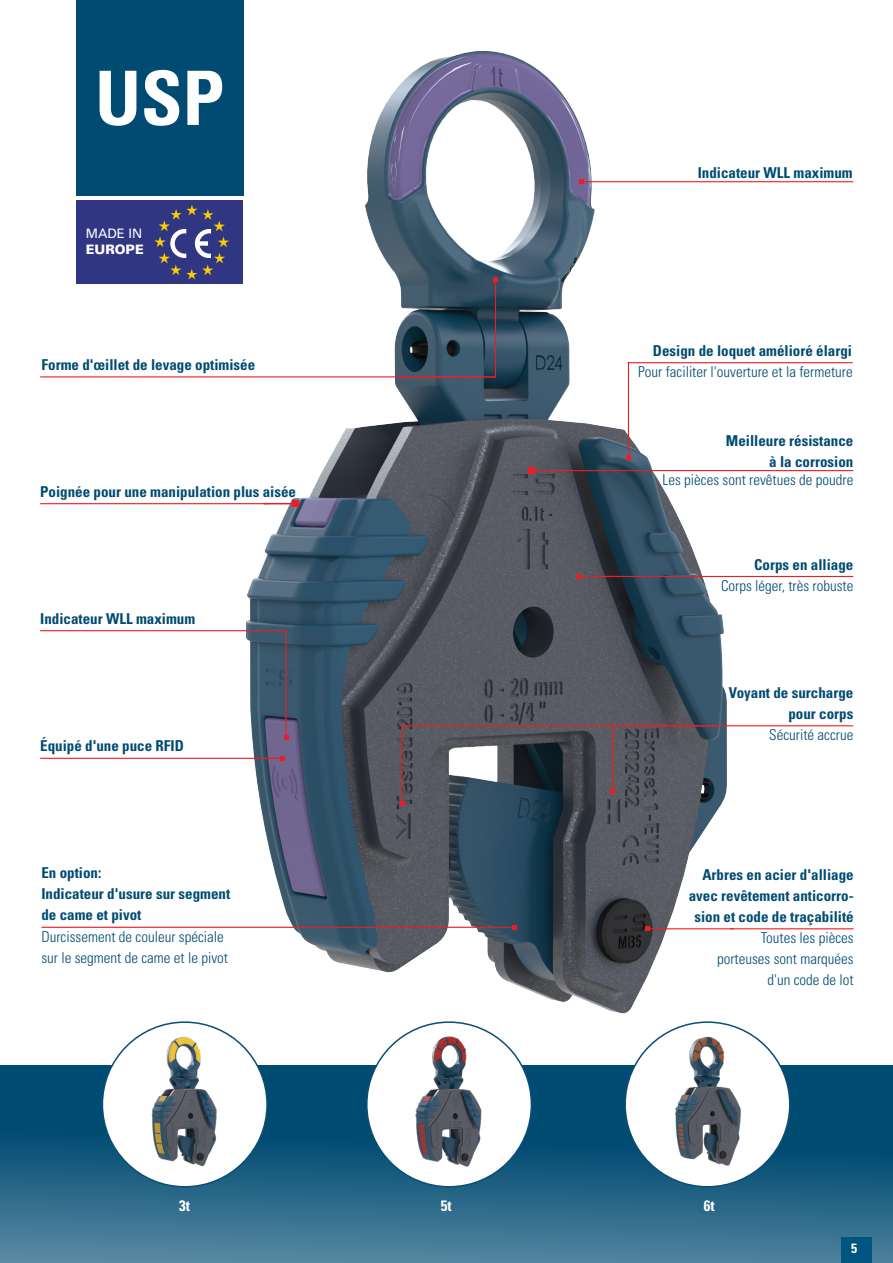
<style>
.page{position:relative;width:893px;height:1263px;background:#fff}
.page>*{position:absolute;margin:0;border:0;box-sizing:border-box;transform-origin:0 0}
.t1{font:700 condensed 75px "Univers LT Std";color:#fff}
.t2{font:700 condensed 15px/21px "Univers LT Std";color:#004b72}
.t3{font:300 condensed 15px/21px "Univers LT Std";color:#004b72}
.t4{font:700 condensed 15px "Univers LT Std";color:#fff}
.t5{font:700 condensed 13.5px "Univers LT Std";color:#fff}
.t6{font:13.05px/15.6px "Univers LT Std";color:#fff}
.s1{font-weight:900}
</style>
<div class="page">
<svg style="left:0;top:1065px;width:893px;height:198px"></svg>
<div style="left:102px;top:1022px;width:165px;height:165px;background:#fff;border-radius:50%"></div>
<div style="left:625px;top:1022px;width:165px;height:165px;background:#fff;border-radius:50%"></div>
<div style="left:367px;top:1022px;width:164px;height:165px;background:#fff;border-radius:50%"></div>
<div style="left:76px;top:0;width:167px;height:196px;background:#004b72"></div>
<img style="left:246px;top:50px;width:481px;height:964px">
<img style="left:148px;top:1029px;width:72px;height:138px">
<img style="left:412px;top:1029px;width:72px;height:138px">
<img style="left:672px;top:1029px;width:72px;height:137px">
<hr style="left:40px;top:376px;width:364px;height:1px;background:#ee1d23">
<hr style="left:495px;top:280px;width:1px;height:98px;background:#ee1d23">
<svg style="left:493px;top:278px;width:5px;height:4px"></svg>
<hr style="left:400px;top:376px;width:96px;height:2px;background:#ee1d23">
<hr style="left:40px;top:503px;width:228px;height:1px;background:#ee1d23">
<hr style="left:635px;top:725px;width:218px;height:1px;background:#ee1d23">
<hr style="left:401px;top:725px;width:318px;height:1px;background:#ee1d23">
<hr style="left:40px;top:630px;width:246px;height:1px;background:#ee1d23">
<hr style="left:40px;top:758px;width:238px;height:1px;background:#ee1d23">
<hr style="left:285px;top:630px;width:2px;height:108px;background:#ee1d23">
<svg style="left:284px;top:735px;width:4px;height:5px"></svg>
<hr style="left:264px;top:503px;width:31px;height:1px;background:#ee1d23">
<svg style="left:292px;top:501px;width:6px;height:6px"></svg>
<hr style="left:581px;top:181px;width:272px;height:1px;background:#ee1d23">
<svg style="left:579px;top:179px;width:4px;height:5px"></svg>
<svg style="left:265px;top:756px;width:20px;height:4px"></svg>
<hr style="left:731px;top:928px;width:123px;height:1px;background:#ee1d23">
<svg style="left:645px;top:926px;width:20px;height:5px"></svg>
<hr style="left:628px;top:362px;width:225px;height:1px;background:#ee1d23">
<hr style="left:628px;top:362px;width:1px;height:95px;background:#ee1d23">
<svg style="left:626px;top:455px;width:5px;height:5px"></svg>
<svg style="left:528px;top:468px;width:10px;height:6px"></svg>
<hr style="left:612px;top:725px;width:1px;height:66px;background:#ee1d23">
<svg style="left:610px;top:789px;width:5px;height:4px"></svg>
<hr style="left:401px;top:725px;width:2px;height:78px;background:#ee1d23">
<svg style="left:400px;top:801px;width:4px;height:4px"></svg>
<hr style="left:591px;top:576px;width:262px;height:1px;background:#ee1d23">
<hr style="left:579px;top:576px;width:42px;height:1px;background:#ee1d23">
<svg style="left:576px;top:574px;width:5px;height:5px"></svg>
<hr style="left:533px;top:470px;width:320px;height:1px;background:#ee1d23">
<hr style="left:41px;top:927px;width:264px;height:1px;background:#ee1d23">
<hr style="left:302px;top:927px;width:213px;height:1px;background:#ee1d23">
<svg style="left:513px;top:925px;width:4px;height:4px"></svg>
<hr style="left:662px;top:928px;width:72px;height:1px;background:#ee1d23">
<div style="left:841px;top:1237px;width:31px;height:26px;background:#005480"></div>
<div style="left:77px;top:201px;width:166px;height:83px;background:#303681"></div>
<svg style="left:154px;top:205px;width:75px;height:75px"></svg>
<p class="t1" style="left:95px;top:52px;width:131px">USP</p>
<p class="t6" style="left:86px;top:226px;width:59px">MADE IN<br><span class="s1">EUROPE</span></p>
<p class="t2" style="left:42px;top:354px;width:215px">Forme d'œillet de levage optimisée</p>
<p class="t2" style="left:40px;top:481px;width:257px">Poignée pour une manipulation plus aisée</p>
<p class="t2" style="left:40px;top:608px;width:156px">Indicateur WLL maximum</p>
<p class="t2" style="left:40px;top:735px;width:145px">Équipé d'une puce RFID</p>
<p class="t2" style="left:41px;top:862px;width:62px">En option:</p>
<p class="t2" style="left:41px;top:883px;width:190px">Indicateur d'usure sur segment de came et pivot</p>
<p class="t3" style="left:41px;top:926px;width:188px">Durcissement de couleur spéciale sur le segment de came et le pivot</p>
<p class="t2" style="left:698px;top:162px;width:156px">Indicateur WLL maximum</p>
<p class="t2" style="left:653px;top:340px;width:201px">Design de loquet amélioré élargi</p>
<p class="t3" style="left:638px;top:362px;width:216px">Pour faciliter l'ouverture et la fermeture</p>
<p class="t2" style="left:726px;top:430px;width:129px">Meilleure résistance</p>
<p class="t2" style="left:769px;top:451px;width:86px">à la corrosion</p>
<p class="t3" style="left:663px;top:469px;width:192px">Les pièces sont revêtues de poudre</p>
<p class="t2" style="left:754px;top:554px;width:101px">Corps en alliage</p>
<p class="t3" style="left:721px;top:575px;width:134px">Corps léger, très robuste</p>
<p class="t2" style="left:729px;top:682px;width:126px">Voyant de surcharge</p>
<p class="t2" style="left:788px;top:703px;width:66px">pour corps</p>
<p class="t3" style="left:769px;top:725px;width:86px">Sécurité accrue</p>
<p class="t2" style="left:689px;top:864px;width:166px;text-align:right">Arbres en acier d'alliage avec revêtement anticorro&shy;sion et code de traçabilité</p>
<p class="t3" style="left:717px;top:928px;width:138px;text-align:right">Toutes les pièces porteuses sont marquées d'un code de lot</p>
<p class="t4" style="left:179px;top:1196px;width:12px">3t</p>
<p class="t4" style="left:441px;top:1196px;width:12px">5t</p>
<p class="t4" style="left:704px;top:1196px;width:12px">6t</p>
<p class="t5" style="left:851px;top:1240px;width:7px">5</p>
</div>
